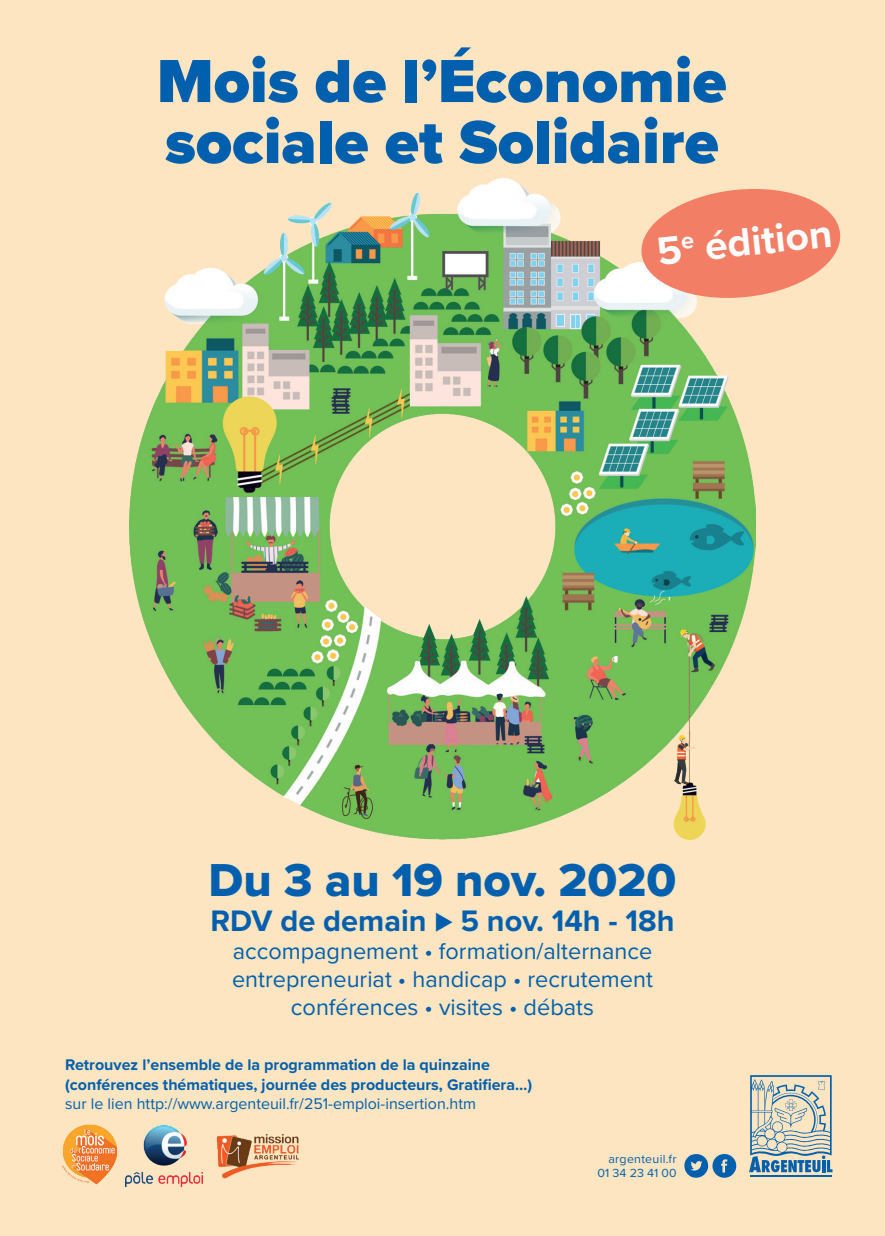
<style>
.page{position:relative;width:885px;height:1236px;background:#fff}
.page>*{position:absolute;margin:0;border:0;box-sizing:border-box;transform-origin:0 0}
.t1{font:900 63px/61px "Proxima Nova";color:#0160ae}
.t2{font:47.8px "Proxima Nova Extrabld";color:#0160ae}
.t3{font:700 40.6px "Proxima Nova";color:#fff}
.t4{font:700 30.6px "Proxima Nova";color:#0160ae}
.t5{font:23.4px/28.2px "Proxima Nova";color:#0160ae;text-align:center}
.t6{font:700 16px/19.2px "Proxima Nova";color:#0160ae}
.t7{font:16px "Proxima Nova";color:#0160ae}
.t8{font:12.2px/14.6px "Proxima Nova";letter-spacing:.02em;color:#0160ae;text-align:right}
</style>
<div class="page">
<div style="left:0;top:0;width:884px;height:1236px;background:#fee5c1"></div>
<hr style="left:750px;top:1175px;width:81px;height:2px;background:#0160ae">
<svg style="left:749px;top:1075px;width:83px;height:97px"></svg>
<svg style="left:684px;top:1154px;width:52px;height:24px"></svg>
<img style="left:130px;top:178px;width:625px;height:661px">
<svg style="left:638px;top:184px;width:203px;height:119px"></svg>
<img style="left:62px;top:1124px;width:55px;height:61px">
<img style="left:125px;top:1125px;width:78px;height:62px">
<img style="left:217px;top:1134px;width:82px;height:45px">
<h1 class="t1" style="left:157px;top:50px;width:571px">Mois de l’Économie sociale et Solidaire</h1>
<h3 class="t3" style="left:654px;top:221px;width:177px;rotate:-6deg">5<sup>e</sup> édition</h3>
<h2 class="t2" style="left:208px;top:844px;width:469px">Du 3 au 19 nov. 2020</h2>
<h3 class="t4" style="left:210px;top:898px;width:465px">RDV de demain ⊲ 5 nov. 14h - 18h</h3>
<h3 class="t5" style="left:232px;top:936px;width:422px">accompagnement • formation/alternance entrepreneuriat • handicap • recrutement conférences • visites • débats</h3>
<p class="t6" style="left:65px;top:1055px;width:468px">Retrouvez l’ensemble de la programmation de la quinzaine (conférences thématiques, journée des producteurs, Gratifiera…)</p>
<p class="t7" style="left:65px;top:1091px;width:412px">sur le lien http://www.argenteuil.fr/251-emploi-insertion.htm</p>
<p class="t8" style="left:597px;top:1151px;width:80px">argenteuil.fr<br>01 34 23 41 00</p>
</div>
